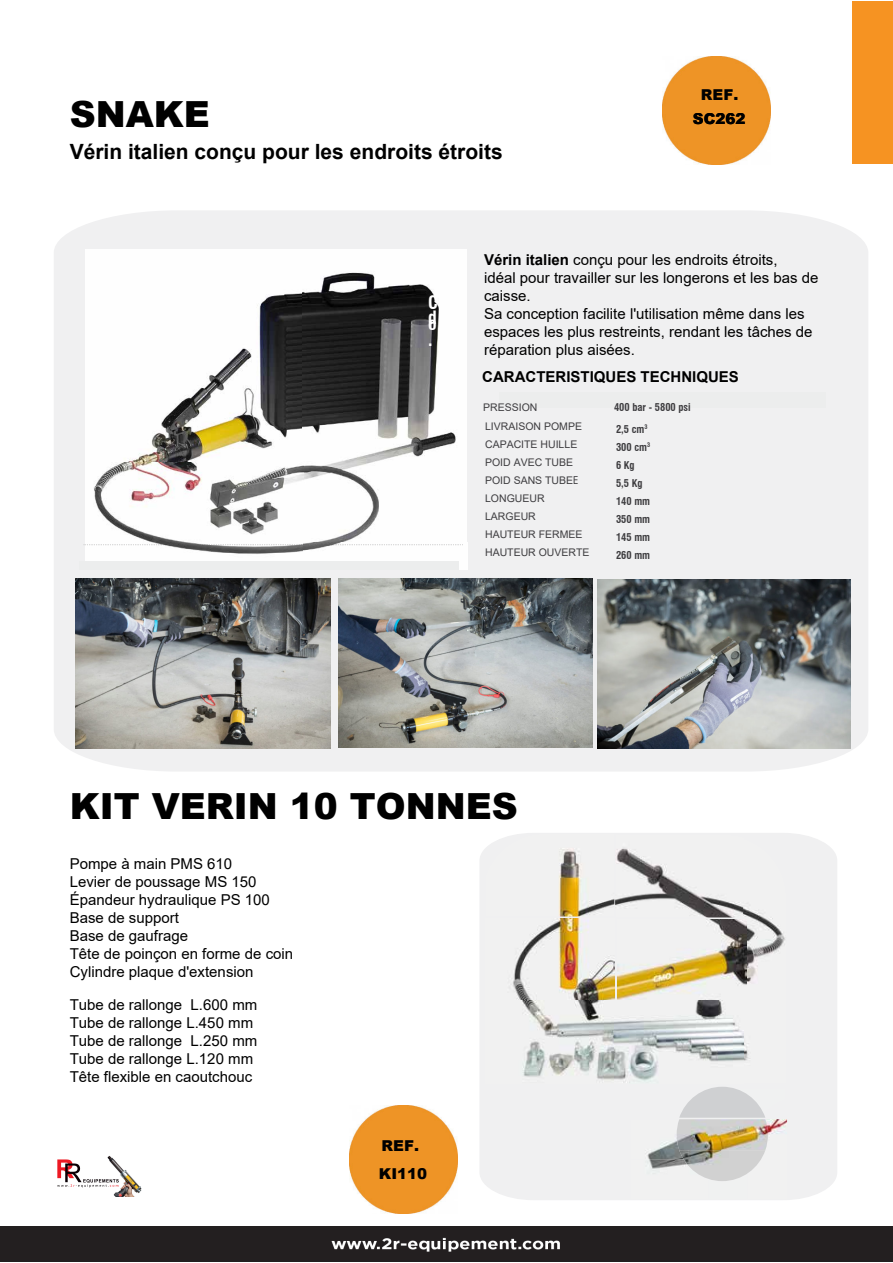
<style>
.page{position:relative;width:893px;height:1263px;background:#fff}
.page>*{position:absolute;margin:0;border:0;box-sizing:border-box;transform-origin:0 0}
.t1{font:900 36px "Arial";color:#000}
.t2{font:700 21px "Arial";color:#000}
.t3{font:700 condensed 18px/18.6px "Swiss 721 BT";color:#fff;text-align:justify}
.t4{font:15px/18px "Arial";color:#000}
.t5{font:700 15px "Arial";color:#000}
.t6{font:900 15px/28px "Arial";color:#000}
.t7{font:10.5px "Arial";color:#3e3d40}
.t8{font:700 condensed 10.5px "Swiss 721 BT";color:#3e3d40}
.s1{font-weight:700}
.s2{font-family:"Swiss 721 BT";font-stretch:condensed}
.s3{font-style:inherit}
</style>
<div class="page">
<img style="left:663px;top:57px;width:108px;height:108px">
<div style="left:480px;top:833px;width:357px;height:367px;background:#f0f0f1"></div>
<div style="left:54px;top:211px;width:814px;height:560px;background:#f0f0f1"></div>
<svg style="left:752px;top:57px;width:19px;height:59px"></svg>
<img style="left:85px;top:249px;width:382px;height:320px">
<div style="left:499px;top:393px;width:327px;height:15px;background:#eceded"></div>
<div style="left:80px;top:561px;width:379px;height:8px;background:#eceded"></div>
<svg style="left:84px;top:545px;width:379px;height:1px"></svg>
<div style="left:0;top:1226px;width:892px;height:36px;background:#231f20"></div>
<img style="left:75px;top:578px;width:256px;height:170px">
<img style="left:339px;top:578px;width:253px;height:169px">
<img style="left:597px;top:579px;width:254px;height:169px">
<img style="left:485px;top:834px;width:259px;height:83px">
<img style="left:743px;top:838px;width:43px;height:246px">
<img style="left:485px;top:918px;width:129px;height:166px">
<img style="left:617px;top:919px;width:129px;height:83px">
<img style="left:614px;top:1001px;width:129px;height:83px">
<img style="left:707px;top:1088px;width:78px;height:31px">
<img style="left:630px;top:1119px;width:49px;height:40px">
<img style="left:748px;top:1119px;width:39px;height:81px">
<img style="left:630px;top:1159px;width:79px;height:41px">
<img style="left:709px;top:1181px;width:39px;height:19px">
<img style="left:679px;top:1087px;width:86px;height:31px">
<img style="left:677px;top:1119px;width:91px;height:31px">
<img style="left:679px;top:1150px;width:86px;height:31px">
<img style="left:57px;top:1156px;width:84px;height:41px">
<img style="left:349px;top:1105px;width:108px;height:108px">
<div style="left:852px;top:1px;width:41px;height:163px;background:#f69322"></div>
<h1 class="t1" style="left:70px;top:88px;width:141px">SNAKE</h1>
<h2 class="t2" style="left:70px;top:137px;width:434px">Vérin italien conçu pour les endroits étroits</h2>
<p class="t6" style="left:701px;top:80px;width:39px">REF.</p>
<p class="t6" style="left:693px;top:104px;width:54px">SC262</p>
<p class="t3" style="left:428px;top:293px;width:11px">C od .</p>
<p class="t4" style="left:484px;top:250px;width:336px"><span class="s1">Vérin italien</span> conçu pour les endroits étroits,<br>idéal pour travailler sur les longerons et les bas de caisse.<br>Sa conception facilite l'utilisation même dans les espaces les plus restreints, rendant les tâches de réparation plus aisées.</p>
<p class="t5" style="left:482px;top:366px;width:258px">CARACTERISTIQUES TECHNIQUES</p>
<p class="t7" style="left:483px;top:400px;width:56px">PRESSION</p>
<p class="t8" style="left:614px;top:401px;width:78px">400 bar - 5800 psi</p>
<p class="t7" style="left:485px;top:419px;width:98px">LIVRAISON POMPE</p>
<p class="t8" style="left:616px;top:423px;width:33px">2,5 cm<sup>3</sup></p>
<p class="t7" style="left:485px;top:437px;width:94px">CAPACITE HUILLE</p>
<p class="t8" style="left:616px;top:441px;width:36px">300 cm<sup>3</sup></p>
<p class="t7" style="left:485px;top:455px;width:90px">POID AVEC TUBE</p>
<p class="t8" style="left:616px;top:459px;width:20px">6 Kg</p>
<p class="t7" style="left:485px;top:473px;width:95px">POID SANS TUBE<span class="s2">E</span></p>
<p class="t8" style="left:616px;top:477px;width:28px">5,5 Kg</p>
<p class="t7" style="left:485px;top:491px;width:61px">LONGUEUR</p>
<p class="t8" style="left:616px;top:495px;width:36px">140 mm</p>
<p class="t7" style="left:485px;top:509px;width:52px">LARGEUR</p>
<p class="t8" style="left:616px;top:513px;width:36px">350 mm</p>
<p class="t7" style="left:485px;top:527px;width:99px">HAUTEUR FERMEE</p>
<p class="t8" style="left:616px;top:531px;width:36px">145 mm</p>
<p class="t7" style="left:485px;top:545px;width:106px">HAUTEUR OUVERTE</p>
<p class="t8" style="left:616px;top:549px;width:36px">260 mm</p>
<h1 class="t1" style="left:70px;top:780px;width:449px">KIT VERIN 10 TONNES</h1>
<p class="t4" style="left:70px;top:854px;width:225px">P<span class="s3">ompe à main</span> PMS 610<br><span class="s3">Levier de poussage</span> MS 150<br>Épandeur hydraulique PS 100<br>Base de support<br>Base de gaufrage<br>Tête de poinçon en forme de coin<br>Cylindre plaque d'extension</p>
<p class="t4" style="left:70px;top:996px;width:189px">Tube de rallonge L.600 mm<br>Tube de rallonge L.450 mm<br>Tube de rallonge L.250 mm<br>Tube de rallonge L.120 mm<br>Tête flexible en caoutchouc</p>
<p class="t6" style="left:379px;top:1131px;width:50px">REF.<br>KI110</p>
</div>
